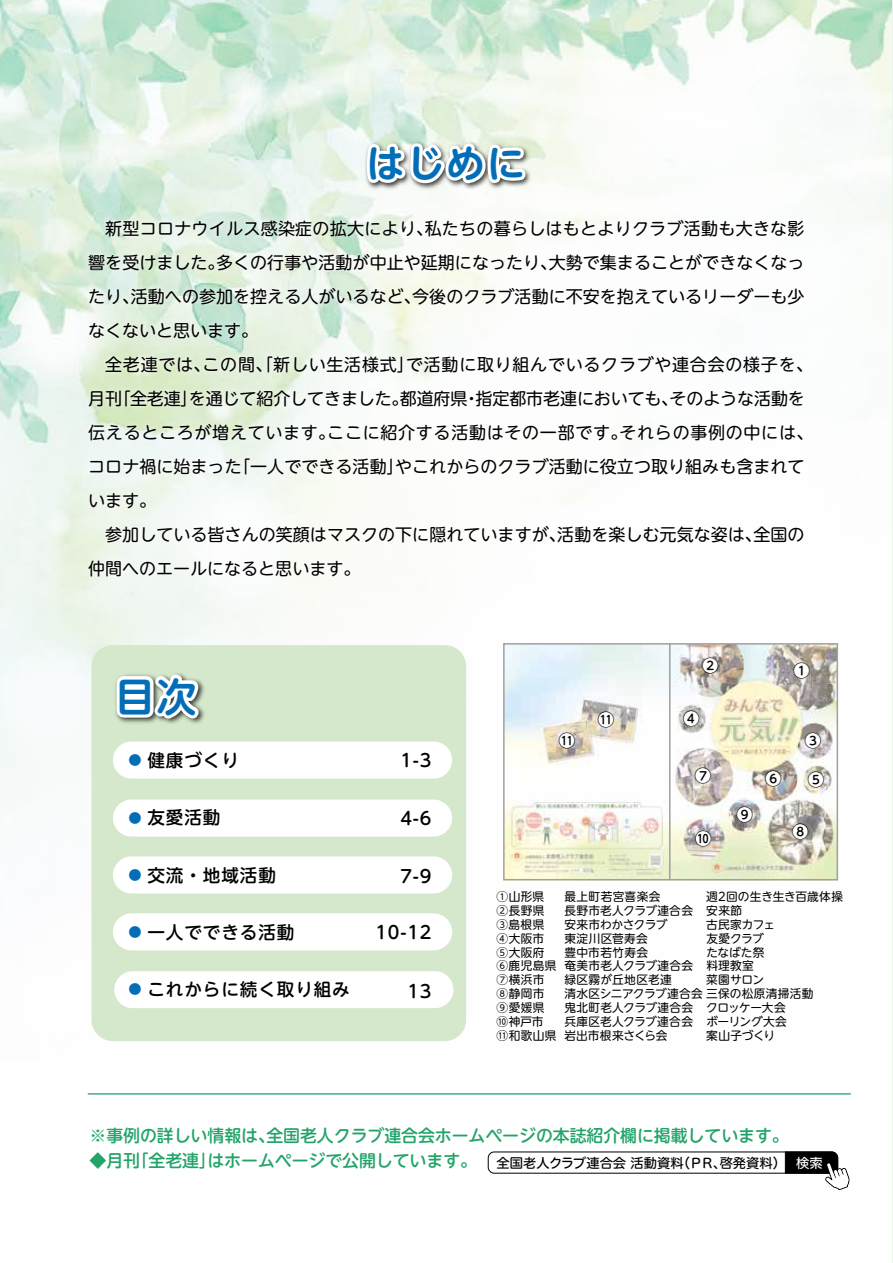
<style>
.page{position:relative;width:893px;height:1263px;background:#fff}
.page>*{position:absolute;margin:0;border:0;box-sizing:border-box;transform-origin:0 0}
.t1{font:700 39.6px "UD Shin M Go Pr 6 N De";color:#036eb8}
.t2{font:700 38.25px "UD Shin M Go Pr 6 N De";color:#036eb8}
.t3{font:500 17.55px "UD Shin M Go Pr 6 N";letter-spacing:.05em;color:#000}
.t4{font:16.95px/34px "UD Shin M Go Pr 6 N";letter-spacing:.005em;color:#000;text-align:justify}
.t5{font:500 16.95px "UD Shin M Go Pr 6 N";letter-spacing:-.005em;color:#22a468}
.t6{font:500 16.95px "UD Shin M Go Pr 6 N";color:#000}
.t7{font:11.7px/13.8px "UD Shin M Go Pr 6 N";letter-spacing:.02em;color:#000}
.t8{font:11.7px "UD Shin M Go Pr 6 N";letter-spacing:-.005em;color:#000}
.t9{font:11.7px "UD Shin M Go Pr 6 N";letter-spacing:-.02em;color:#000}
.s1{font-family:"UD Shin M Go Pr 6 N De";font-weight:700;font-size:13.2px;color:#036eb8}
.s2{font-size:13.2px;color:#036eb8}
.s3{font-family:"Hira Maru Std W5";font-weight:400;font-size:13.2px;color:#000}
.s4{font-family:"Hira Maru Std W5";font-weight:400;font-size:13.2px;color:#fff}
</style>
<div class="page">
<img style="left:0;top:0;width:893px;height:1061px">
<img style="left:359px;top:137px;width:180px;height:66px">
<svg style="left:363px;top:0;width:167px;height:188px"></svg>
<img style="left:506px;top:646px;width:329px;height:231px">
<div style="left:91px;top:645px;width:375px;height:396px;background:#d5e8cb;border-radius:21px"></div>
<img style="left:127px;top:685px;width:78px;height:39px">
<svg style="left:115px;top:673px;width:88px;height:50px;background:#e0e5de"></svg>
<div style="left:114px;top:971px;width:339px;height:37px;background:#fff;border-radius:19px"></div>
<div style="left:113px;top:913px;width:339px;height:37px;background:#fff;border-radius:19px"></div>
<div style="left:113px;top:856px;width:339px;height:37px;background:#fff;border-radius:19px"></div>
<div style="left:113px;top:799px;width:339px;height:37px;background:#fff;border-radius:19px"></div>
<div style="left:113px;top:741px;width:339px;height:37px;background:#fff;border-radius:19px"></div>
<div style="left:488px;top:1151px;width:350px;height:23px;border:1px solid #000;border-radius:6px"></div>
<svg style="left:784px;top:1151px;width:66px;height:39px"></svg>
<img style="left:82px;top:213px;width:730px;height:374px">
<hr style="left:88px;top:1093px;width:762px;height:1px;background:#22a468">
<div style="left:503px;top:643px;width:335px;height:237px;border:2px solid #9fa0a0"></div>
<hr style="left:669px;top:644px;width:1px;height:236px;background:#9fa0a0">
<div style="left:794px;top:663px;width:15px;height:15px;background:#fff;border-radius:50%"></div>
<div style="left:702px;top:657px;width:16px;height:16px;background:#fff;border-radius:50%"></div>
<div style="left:805px;top:733px;width:16px;height:15px;background:#fff;border-radius:50%"></div>
<div style="left:683px;top:711px;width:16px;height:16px;background:#fff;border-radius:50%"></div>
<div style="left:808px;top:772px;width:16px;height:15px;background:#fff;border-radius:50%"></div>
<div style="left:765px;top:771px;width:16px;height:16px;background:#fff;border-radius:50%"></div>
<div style="left:695px;top:768px;width:16px;height:16px;background:#fff;border-radius:50%"></div>
<div style="left:792px;top:824px;width:16px;height:16px;background:#fff;border-radius:50%"></div>
<div style="left:737px;top:807px;width:15px;height:15px;background:#fff;border-radius:50%"></div>
<div style="left:696px;top:831px;width:15px;height:16px;background:#fff;border-radius:50%"></div>
<div style="left:598px;top:712px;width:16px;height:16px;background:#fff;border-radius:50%"></div>
<div style="left:559px;top:732px;width:16px;height:16px;background:#fff;border-radius:50%"></div>
<h2 class="t2" style="left:366px;top:131px;width:160px">はじめに</h2>
<p class="t4" style="left:88px;top:210px;width:718px">　新型コロナウイルス感染症の拡大により、私たちの暮らしはもとよりクラブ活動も大きな影響を受けました。多くの行事や活動が中止や延期になったり、大勢で集まることができなくなったり、活動への参加を控える人がいるなど、今後のクラブ活動に不安を抱えているリーダーも少なくないと思います。</p>
<p class="t4" style="left:88px;top:346px;width:727px;text-align:left;text-indent:17px">全老連では、この間、「新しい生活様式」で活動に取り組んでいるクラブや連合会の様子を、月刊「全老連」を通じて紹介してきました。都道府県・指定都市老連においても、そのような活動を伝えるところが増えています。ここに紹介する活動はその一部です。それらの事例の中には、コロナ禍に始まった「一人でできる活動」やこれからのクラブ活動に役立つ取り組みも含まれています。<br>　参加している皆さんの笑顔はマスクの下に隠れていますが、活動を楽しむ元気な姿は、全国の仲間へのエールになると思います。</p>
<h1 class="t1" style="left:115px;top:663px;width:83px">目次</h1>
<p class="t3" style="left:129px;top:746px;width:112px"><span class="s1">●</span> 健康づくり</p>
<p class="t3" style="left:129px;top:803px;width:93px"><span class="s2">●</span> 友愛活動</p>
<p class="t3" style="left:400px;top:746px;width:33px">1-3</p>
<p class="t3" style="left:400px;top:803px;width:33px">4-6</p>
<p class="t6" style="left:558px;top:726px;width:19px">⑪</p>
<p class="t6" style="left:598px;top:706px;width:19px">⑪</p>
<p class="t6" style="left:702px;top:651px;width:19px">②</p>
<p class="t6" style="left:793px;top:656px;width:19px">①</p>
<p class="t6" style="left:683px;top:705px;width:19px">④</p>
<p class="t6" style="left:804px;top:726px;width:19px">③</p>
<p class="t6" style="left:694px;top:762px;width:19px">⑦</p>
<p class="t6" style="left:765px;top:765px;width:19px">⑥</p>
<p class="t6" style="left:807px;top:765px;width:19px">⑤</p>
<p class="t6" style="left:792px;top:818px;width:19px">⑧</p>
<p class="t6" style="left:736px;top:800px;width:19px">⑨</p>
<p class="t6" style="left:695px;top:825px;width:19px">⑩</p>
<p class="t3" style="left:129px;top:860px;width:149px"><span class="s2">●</span> 交流・地域活動</p>
<p class="t3" style="left:400px;top:861px;width:33px">7-9</p>
<p class="t3" style="left:129px;top:917px;width:167px"><span class="s2">●</span> 一人でできる活動</p>
<p class="t3" style="left:129px;top:974px;width:223px"><span class="s2">●</span> これからに続く取り組み</p>
<p class="t3" style="left:375px;top:917px;width:58px">10-12</p>
<p class="t3" style="left:407px;top:977px;width:26px">13</p>
<p class="t7" style="left:497px;top:889px;width:49px">①山形県</p>
<p class="t7" style="left:564px;top:889px;width:97px">最上町若宮喜楽会</p>
<p class="t7" style="left:706px;top:889px;width:138px">週2回の生き生き百歳体操</p>
<p class="t7" style="left:497px;top:903px;width:49px">②長野県</p>
<p class="t7" style="left:564px;top:903px;width:179px">長野市老人クラブ連合会 安来節</p>
<p class="t7" style="left:497px;top:917px;width:49px">③島根県</p>
<p class="t9" style="left:564px;top:915px;width:105px">安来市わかさクラブ</p>
<p class="t7" style="left:706px;top:917px;width:70px">古民家カフェ</p>
<p class="t7" style="left:497px;top:931px;width:49px">④大阪市</p>
<p class="t7" style="left:564px;top:931px;width:85px">東淀川区菅寿会</p>
<p class="t7" style="left:706px;top:931px;width:59px">友愛クラブ</p>
<p class="t7" style="left:497px;top:944px;width:50px">⑤大阪府</p>
<p class="t7" style="left:564px;top:944px;width:85px">豊中市若竹寿会</p>
<p class="t7" style="left:497px;top:944px;width:269px;text-indent:210px">たなばた祭<br>⑥鹿児島県 奄美市老人クラブ連合会 料理教室<br>⑦横浜市</p>
<p class="t7" style="left:564px;top:972px;width:109px">緑区霧が丘地区老連</p>
<p class="t7" style="left:706px;top:972px;width:59px">菜園サロン</p>
<p class="t7" style="left:497px;top:986px;width:49px">⑧静岡市</p>
<p class="t7" style="left:564px;top:986px;width:250px">清水区シニアクラブ連合会 三保の松原清掃活動</p>
<p class="t7" style="left:497px;top:1000px;width:49px">⑨愛媛県</p>
<p class="t8" style="left:564px;top:998px;width:223px">鬼北町老人クラブ連合会 クロッケー大会</p>
<p class="t7" style="left:497px;top:1014px;width:48px">⑩神戸市</p>
<p class="t7" style="left:497px;top:1014px;width:292px;text-indent:68px">兵庫区老人クラブ連合会 ボーリング大会⑪和歌山県 岩出市根来さくら会</p>
<p class="t7" style="left:706px;top:1027px;width:70px">案山子づくり</p>
<p class="t5" style="left:90px;top:1121px;width:701px">※事例の詳しい情報は、全国老人クラブ連合会ホームページの本誌紹介欄に掲載しています。</p>
<p class="t5" style="left:90px;top:1146px;width:735px">◆月刊「全老連」はホームページで公開しています。 <span class="s3">全国老人クラブ連合会 活動資料（ＰＲ、啓発資料）</span> <span class="s4">検索</span></p>
</div>
